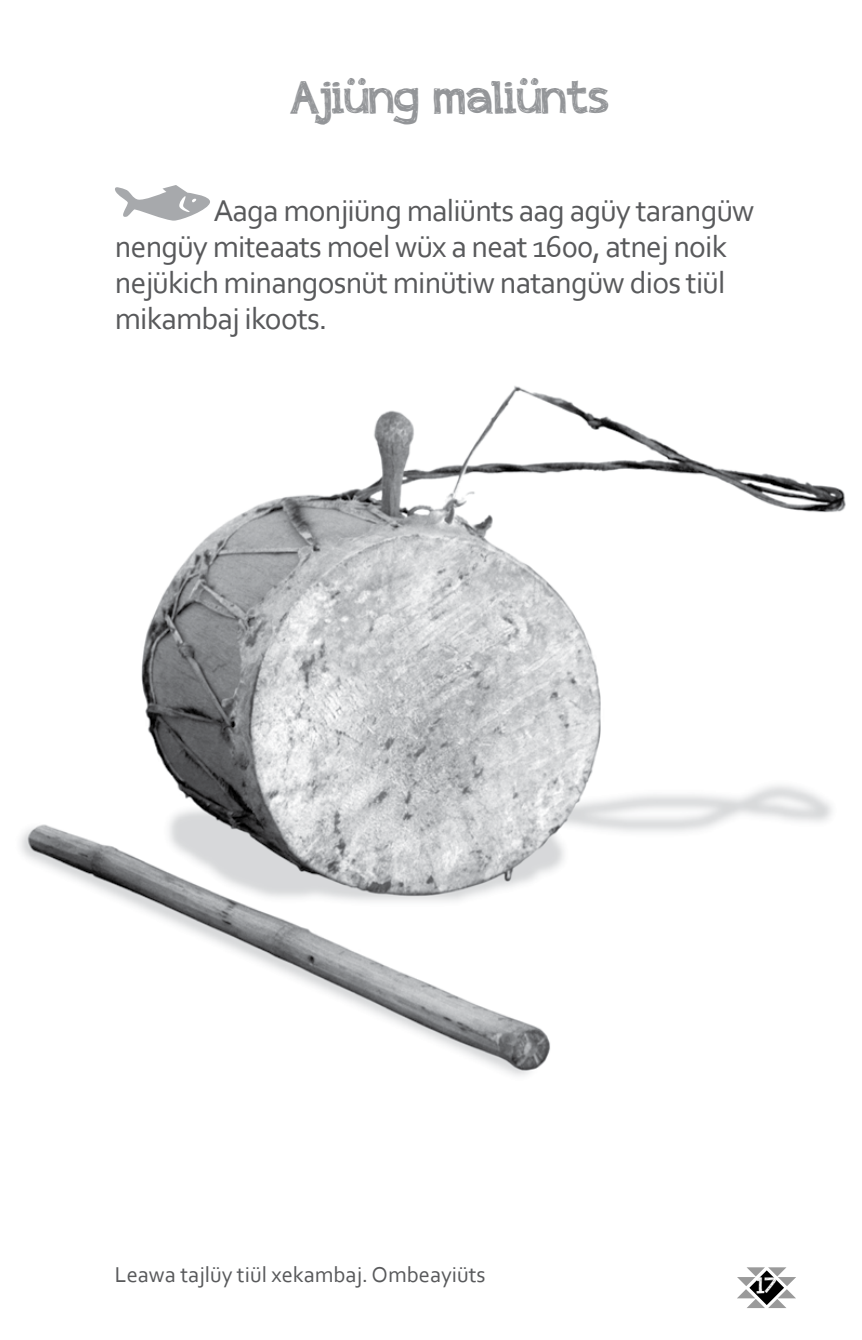
<style>
.page{position:relative;width:862px;height:1340px;background:#fff}
.page>*{position:absolute;margin:0;border:0;box-sizing:border-box;transform-origin:0 0}
.t1{font:45px "appleberry";color:#939598}
.t2{font:31.5px/36px "Corbel";letter-spacing:-.025em;color:#58595b}
.t3{font:22.5px "Corbel";color:#58595b}
.t4{font:22.5px "appleberry";color:#fff}
</style>
<div class="page">
<img style="left:20px;top:386px;width:826px;height:690px">
<svg style="left:737px;top:1267px;width:58px;height:40px"></svg>
<svg style="left:115px;top:185px;width:95px;height:36px"></svg>
<p class="t1" style="left:290px;top:65px;width:321px">Ajiüng maliünts</p>
<p class="t2" style="left:115px;top:191px;width:641px;text-indent:98px">Aaga monjiüng maliünts aag agüy tarangüw nengüy miteaats moel wüx a neat 1600, atnej noik nejükich minangosnüt minütiw natangüw dios tiül mikambaj ikoots.</p>
<p class="t3" style="left:115px;top:1260px;width:372px">Leawa tajlüy tiül xekambaj. Ombeayiüts</p>
<p class="t4" style="left:756px;top:1269px;width:22px">17</p>
</div>
